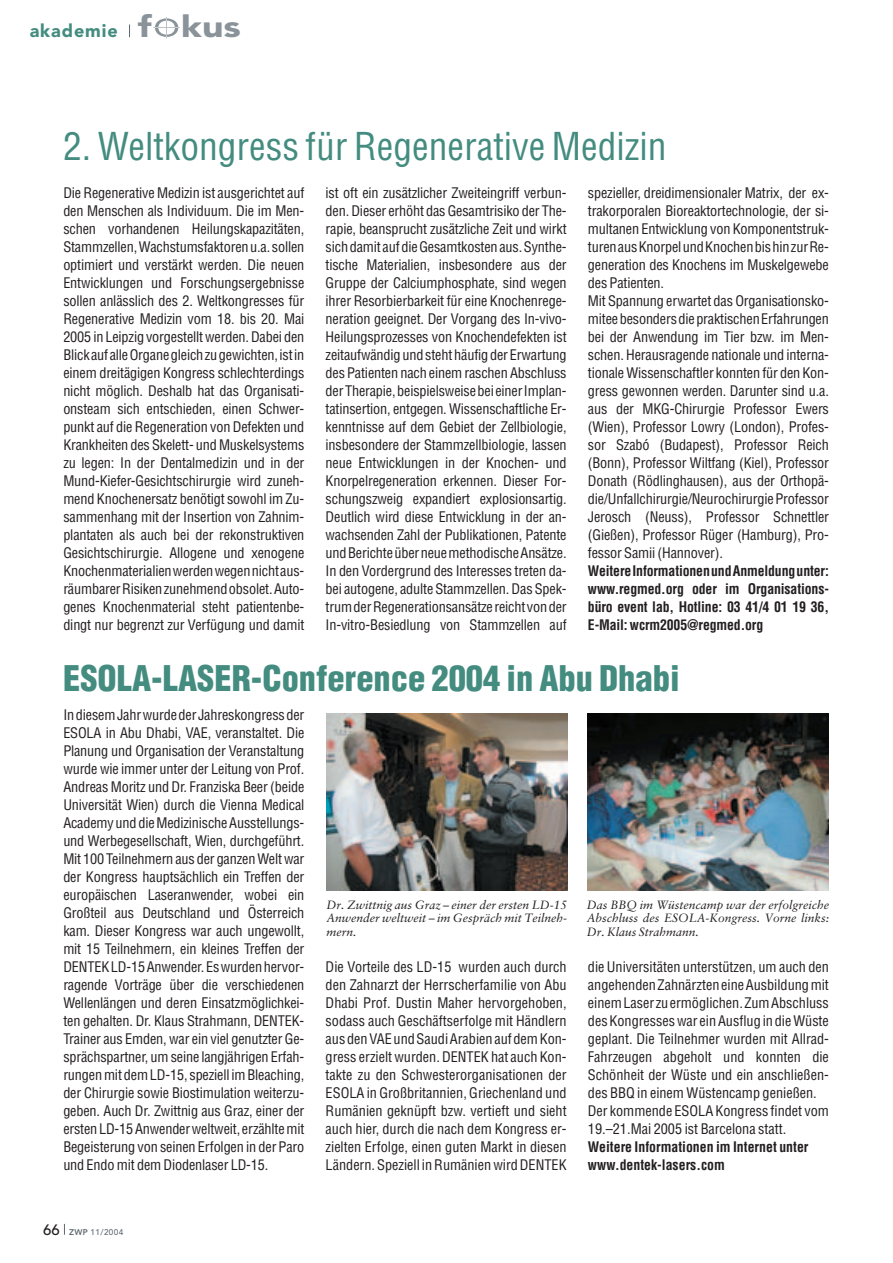
<style>
.page{position:relative;width:893px;height:1263px;background:#fff}
.page>*{position:absolute;margin:0;border:0;box-sizing:border-box;transform-origin:0 0}
.t1{font:condensed 37.5px "Helvetica";color:#438c7f}
.t2{font:900 condensed 34.5px "Helvetica";color:#438c7f}
.t3{font:900 18px "Avenir";letter-spacing:.05em;color:#438c7f}
.t4{font:condensed 14.25px/18px "Helvetica";letter-spacing:-.01em;color:#231f20;text-align:justify}
.t5{font:700 condensed 14.25px/18px "Helvetica";color:#231f20;text-align:justify}
.t6{font:italic 12px/13.5px "Sabon";color:#231f20;text-align:justify}
.t7{font:500 8.25px "Avenir";letter-spacing:.05em;color:#5f696f}
.s1{font-size:30px;color:#899399}
.s2{font-size:15px;color:#231f20}
.s3{font-weight:800}
</style>
<div class="page">
<svg style="left:129px;top:24px;width:1px;height:13px"></svg>
<svg style="left:153px;top:17px;width:27px;height:21px"></svg>
<img style="left:326px;top:714px;width:241px;height:177px">
<img style="left:587px;top:714px;width:241px;height:177px">
<p class="t3" style="left:30px;top:24px;width:213px">akademie <span class="s1">f kus</span></p>
<h1 class="t1" style="left:63px;top:132px;width:605px">2. Weltkongress für Regenerative Medizin</h1>
<p class="t4" style="left:63px;top:185px;width:243px">Die Regenerative Medizin ist ausgerichtet auf den Menschen als Individuum. Die im Men&shy;schen vorhandenen Heilungskapazitäten, Stammzellen, Wachstumsfaktoren u.a. sollen optimiert und verstärkt werden. Die neuen Entwicklungen und Forschungsergebnisse sollen anlässlich des 2. Weltkongresses für Regenerative Medizin vom 18. bis 20. Mai 2005 in Leipzig vorgestellt werden. Dabei den Blick auf alle Organe gleich zu gewichten, ist in einem dreitägigen Kongress schlechterdings nicht möglich. Deshalb hat das Organisati&shy;onsteam sich entschieden, einen Schwer&shy;punkt auf die Regeneration von Defekten und Krankheiten des Skelett- und Muskelsystems zu legen: In der Dentalmedizin und in der Mund-Kiefer-Gesichtschirurgie wird zuneh&shy;mend Knochenersatz benötigt sowohl im Zu&shy;sammenhang mit der Insertion von Zahnim&shy;plantaten als auch bei der rekonstruktiven Gesichtschirurgie. Allogene und xenogene Knochenmaterialien werden wegen nicht aus&shy;räumbarer Risiken zunehmend obsolet. Auto&shy;genes Knochenmaterial steht patientenbe&shy;dingt nur begrenzt zur Verfügung und damit</p>
<p class="t4" style="left:326px;top:185px;width:243px">ist oft ein zusätzlicher Zweiteingriff verbun&shy;den. Dieser erhöht das Gesamtrisiko der The&shy;rapie, beansprucht zusätzliche Zeit und wirkt sich damit auf die Gesamtkosten aus. Synthe&shy;tische Materialien, insbesondere aus der Gruppe der Calciumphosphate, sind wegen ihrer Resorbierbarkeit für eine Knochenrege&shy;neration geeignet. Der Vorgang des In-vivo-Heilungsprozesses von Knochendefekten ist zeitaufwändig und steht häufig der Erwartung des Patienten nach einem raschen Abschluss der Therapie, beispielsweise bei einer Implan&shy;tatinsertion, entgegen. Wissenschaftliche Er&shy;kenntnisse auf dem Gebiet der Zellbiologie, insbesondere der Stammzellbiologie, lassen neue Entwicklungen in der Knochen- und Knorpelregeneration erkennen. Dieser For&shy;schungszweig expandiert explosionsartig.<br>Deutlich wird diese Entwicklung in der an&shy;wachsenden Zahl der Publikationen, Patente und Berichte über neue methodische Ansätze.<br>In den Vordergrund des Interesses treten da&shy;bei autogene, adulte Stammzellen. Das Spek&shy;trum der Regenerationsansätze reicht von der In-vitro-Besiedlung von Stammzellen auf</p>
<p class="t4" style="left:588px;top:185px;width:243px;text-align:left">spezieller, dreidimensionaler Matrix, der ex&shy;trakorporalen Bioreaktortechnologie, der si&shy;multanen Entwicklung von Komponentstruk&shy;turen aus Knorpel und Knochen bis hin zur Re&shy;generation des Knochens im Muskelgewebe des Patienten.<br>Mit Spannung erwartet das Organisationsko&shy;mitee besonders die praktischen Erfahrungen bei der Anwendung im Tier bzw. im Men&shy;schen. Herausragende nationale und interna&shy;tionale Wissenschaftler konnten für den Kon&shy;gress gewonnen werden. Darunter sind u.a. aus der MKG-Chirurgie Professor Ewers (Wien), Professor Lowry (London), Profes&shy;sor Szabó (Budapest), Professor Reich (Bonn), Professor Wiltfang (Kiel), Professor Donath (Rödlinghausen), aus der Orthopä&shy;die/Unfallchirurgie/Neurochirurgie Professor Jerosch (Neuss), Professor Schnettler (Gießen), Professor Rüger (Hamburg), Pro&shy;fessor Samii (Hannover).</p>
<p class="t5" style="left:588px;top:563px;width:243px">Weitere Informationen und Anmeldung unter: www.regmed.org oder im Organisations&shy;büro event lab, Hotline: 03 41/4 01 19 36, E-Mail: wcrm2005@regmed.org</p>
<h2 class="t2" style="left:63px;top:665px;width:618px">ESOLA-LASER-Conference 2004 in Abu Dhabi</h2>
<p class="t4" style="left:63px;top:707px;width:243px">In diesem Jahr wurde der Jahreskongress der ESOLA in Abu Dhabi, VAE, veranstaltet. Die Planung und Organisation der Veranstaltung wurde wie immer unter der Leitung von Prof.<br>Andreas Moritz und Dr. Franziska Beer (beide Universität Wien) durch die Vienna Medical Academy und die Medizinische Ausstellungs&shy;und Werbegesellschaft, Wien, durchgeführt.<br>Mit 100 Teilnehmern aus der ganzen Welt war der Kongress hauptsächlich ein Treffen der europäischen Laseranwender, wobei ein Großteil aus Deutschland und Österreich kam. Dieser Kongress war auch ungewollt, mit 15 Teilnehmern, ein kleines Treffen der DENTEK LD-15 Anwender. Es wurden hervor&shy;ragende Vorträge über die verschiedenen Wellenlängen und deren Einsatzmöglichkei&shy;ten gehalten. Dr. Klaus Strahmann, DENTEK-Trainer aus Emden, war ein viel genutzter Ge&shy;sprächspartner, um seine langjährigen Erfah&shy;rungen mit dem LD-15, speziell im Bleaching, der Chirurgie sowie Biostimulation weiterzu&shy;geben. Auch Dr. Zwittnig aus Graz, einer der ersten LD-15 Anwender weltweit, erzählte mit Begeisterung von seinen Erfolgen in der Paro und Endo mit dem Diodenlaser LD-15.</p>
<p class="t7" style="left:43px;top:1228px;width:82px"><span class="s2">66</span> <span class="s3">ZWP</span> 11/2004</p>
<p class="t6" style="left:326px;top:899px;width:242px">Dr. Zwittnig aus Graz – einer der ersten LD-15<br>Anwender weltweit – im Gespräch mit Teilneh&shy;mern.</p>
<p class="t6" style="left:587px;top:899px;width:244px">Das BBQ im Wüstencamp war der erfolgreiche Abschluss des ESOLA-Kongress. Vorne links:<br>Dr. Klaus Strahmann.</p>
<p class="t4" style="left:326px;top:959px;width:243px">Die Vorteile des LD-15 wurden auch durch den Zahnarzt der Herrscherfamilie von Abu Dhabi Prof. Dustin Maher hervorgehoben, sodass auch Geschäftserfolge mit Händlern aus den VAE und Saudi Arabien auf dem Kon&shy;gress erzielt wurden. DENTEK hat auch Kon&shy;takte zu den Schwesterorganisationen der ESOLA in Großbritannien, Griechenland und Rumänien geknüpft bzw. vertieft und sieht auch hier, durch die nach dem Kongress er&shy;zielten Erfolge, einen guten Markt in diesen Ländern. Speziell in Rumänien wird DENTEK</p>
<p class="t4" style="left:588px;top:959px;width:243px;text-align:left">die Universitäten unterstützen, um auch den angehenden Zahnärzten eine Ausbildung mit einem Laser zu ermöglichen. Zum Abschluss des Kongresses war ein Ausflug in die Wüste geplant. Die Teilnehmer wurden mit Allrad-Fahrzeugen abgeholt und konnten die Schönheit der Wüste und ein anschließen&shy;des BBQ in einem Wüstencamp genießen.<br>Der kommende ESOLA Kongress findet vom 19.–21.Mai 2005 ist Barcelona statt.</p>
<p class="t5" style="left:588px;top:1139px;width:222px">Weitere Informationen im Internet unter www.dentek-lasers.com</p>
</div>
